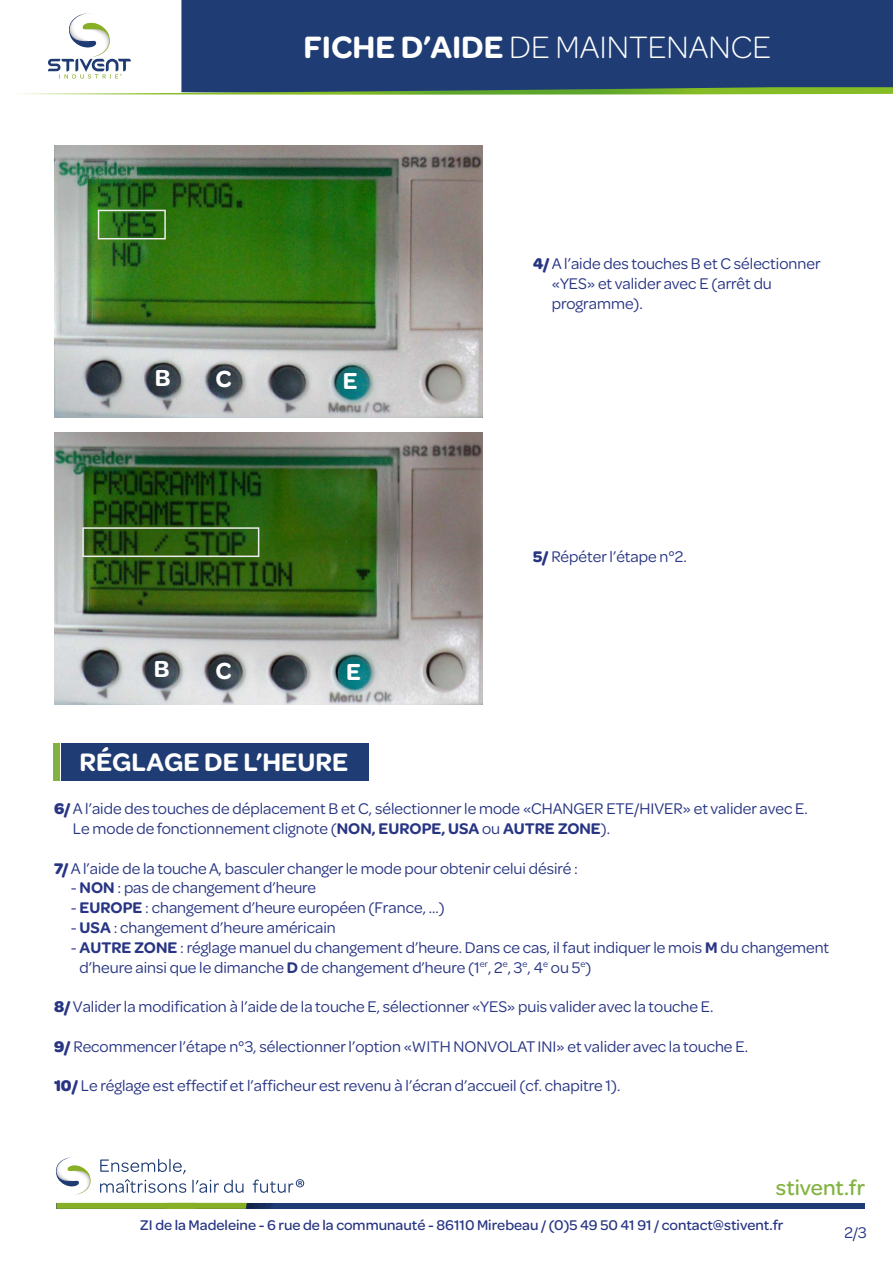
<style>
.page{position:relative;width:893px;height:1263px;background:#fff}
.page>*{position:absolute;margin:0;border:0;box-sizing:border-box;transform-origin:0 0}
.t1{font:300 33px "Omnes";color:#fff}
.t2{font:600 27px "Omnes";color:#fff}
.t3{font:600 24.75px "Omnes";color:#fff}
.t4{font:500 22.5px "Omnes";color:#82b340}
.t5{font:16.5px/19.8px "Omnes";color:#283583}
.t6{font:500 15px "Omnes";color:#283583}
.s1{font-weight:600}
.s2{font-weight:700}
</style>
<div class="page">
<div style="left:181px;top:0;width:712px;height:87px;background:#1f3d74"></div>
<svg style="left:48px;top:13px;width:83px;height:66px"></svg>
<div style="left:56px;top:1203px;width:809px;height:6px;background:#1e3b73"></div>
<svg style="left:196px;top:1203px;width:77px;height:6px"></svg>
<div style="left:56px;top:1203px;width:140px;height:6px;background:#88b027"></div>
<svg style="left:100px;top:1159px;width:86px;height:34px"></svg>
<svg style="left:192px;top:1180px;width:51px;height:13px"></svg>
<svg style="left:253px;top:1179px;width:51px;height:14px"></svg>
<svg style="left:55px;top:1157px;width:36px;height:38px"></svg>
<svg style="left:19px;top:87px;width:874px;height:8px"></svg>
<img style="left:54px;top:145px;width:428px;height:273px">
<img style="left:54px;top:432px;width:428px;height:273px">
<div style="left:98px;top:210px;width:68px;height:29px;border:2px solid #ededed"></div>
<div style="left:82px;top:527px;width:177px;height:30px;border:2px solid #ededed"></div>
<div style="left:61px;top:743px;width:308px;height:38px;background:#1f3d74"></div>
<div style="left:53px;top:743px;width:6px;height:38px;background:#82b340"></div>
<h1 class="t1" style="left:303px;top:26px;width:469px"><span class="s1">FICHE D’AIDE</span> DE MAINTENANCE</h1>
<h3 class="t3" style="left:155px;top:360px;width:17px">B</h3>
<h3 class="t3" style="left:215px;top:361px;width:18px">C</h3>
<h3 class="t3" style="left:154px;top:651px;width:17px">B</h3>
<h3 class="t3" style="left:215px;top:653px;width:18px">C</h3>
<h3 class="t3" style="left:343px;top:363px;width:16px">E</h3>
<h3 class="t3" style="left:346px;top:654px;width:16px">E</h3>
<p class="t5" style="left:552px;top:253px;width:270px;text-indent:-19px"><span class="s2">4/</span>A l’aide des touches B et C sélectionner «YES» et valider avec E (arrêt du programme).</p>
<p class="t5" style="left:533px;top:546px;width:155px"><span class="s2">5/</span> Répéter l’étape n°2.</p>
<h2 class="t2" style="left:80px;top:743px;width:270px">RÉGLAGE DE L’HEURE</h2>
<p class="t5" style="left:73px;top:798px;width:736px;text-indent:-19px"><span class="s2">6/</span>A l’aide des touches de déplacement B et C, sélectionner le mode «CHANGER ETE/HIVER» et valider avec E.<br>Le mode de fonctionnement clignote (<span class="s1">NON, EUROPE, USA</span> ou <span class="s1">AUTRE ZONE</span>).</p>
<p class="t5" style="left:54px;top:857px;width:525px"><span class="s2">7/</span>A l’aide de la touche A, basculer changer le mode pour obtenir celui désiré :</p>
<p class="t5" style="left:71px;top:877px;width:247px">- <span class="s1">NON</span> : pas de changement d’heure</p>
<p class="t5" style="left:71px;top:897px;width:375px">- <span class="s1">EUROPE</span> : changement d’heure européen (France, …)</p>
<p class="t5" style="left:71px;top:917px;width:266px">- <span class="s1">USA</span> : changement d’heure américain</p>
<p class="t5" style="left:80px;top:936px;width:751px;text-indent:-9px">- <span class="s1">AUTRE ZONE</span> : réglage manuel du changement d’heure. Dans ce cas, il faut indiquer le mois <span class="s1">M</span> du changement d’heure ainsi que le dimanche <span class="s1">D</span> de changement d’heure (1<sup>er</sup>, 2<sup>e</sup>, 3<sup>e</sup>, 4<sup>e</sup> ou 5<sup>e</sup>)</p>
<p class="t5" style="left:54px;top:996px;width:661px"><span class="s2">8/</span>Valider la modification à l’aide de la touche E, sélectionner «YES» puis valider avec la touche E.</p>
<p class="t5" style="left:54px;top:1035px;width:695px"><span class="s2">9/</span> Recommencer l’étape n°3, sélectionner l’option «WITH NONVOLAT INI» et valider avec la touche E.</p>
<p class="t5" style="left:54px;top:1075px;width:568px"><span class="s2">10/</span> Le réglage est effectif et l’afficheur est revenu à l’écran d’accueil (cf. chapitre 1).</p>
<h3 class="t4" style="left:776px;top:1172px;width:91px">stivent.fr</h3>
<p class="t6" style="left:140px;top:1214px;width:645px">ZI de la Madeleine - 6 rue de la communauté - 86110 Mirebeau / (0)5 49 50 41 91 / contact@stivent.fr</p>
<p class="t5" style="left:844px;top:1221px;width:24px">2/3</p>
</div>
